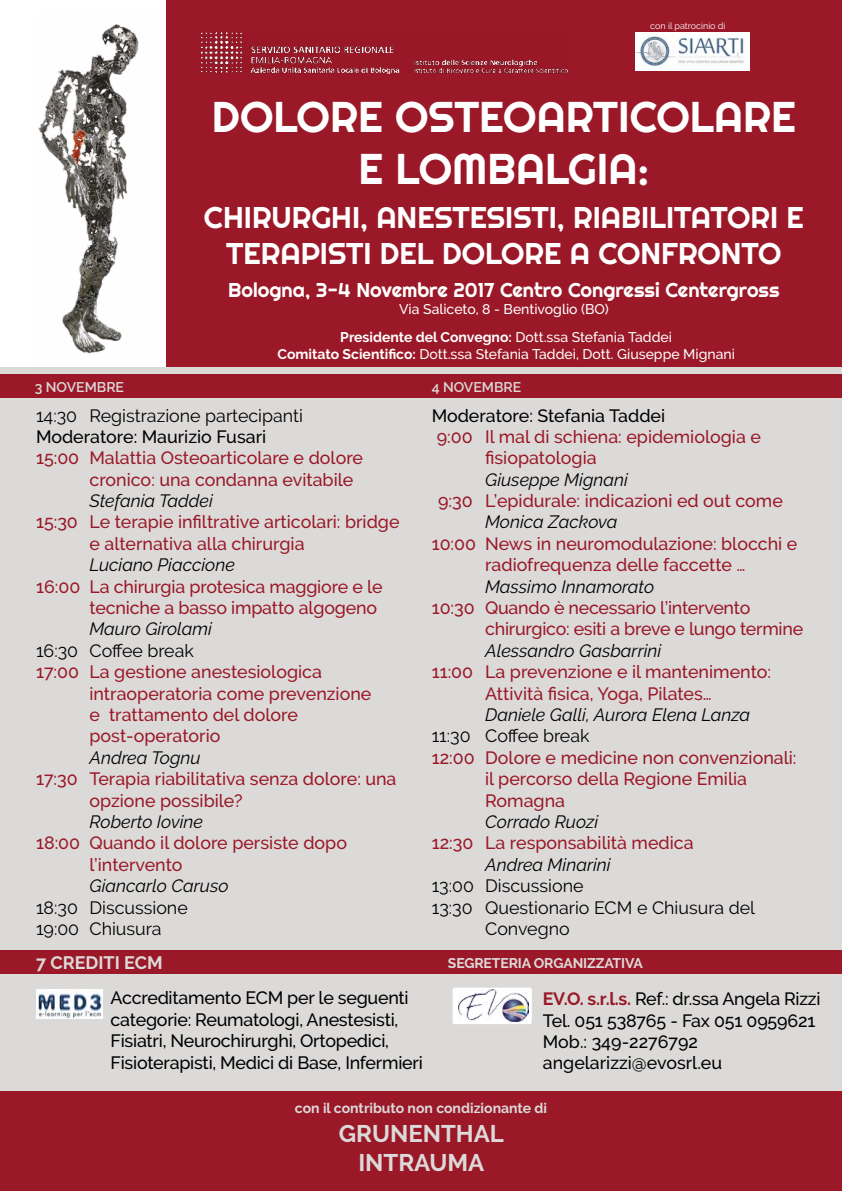
<style>
.page{position:relative;width:842px;height:1191px;background:#dcdad9}
.page>*{position:absolute;margin:0;border:0;box-sizing:border-box;transform-origin:0 0}
.t1{font:43px/51.6px "Righteous";color:#fff;text-align:center}
.t2{font:30px/36px "Righteous";color:#fff;text-align:center}
.t3{font:700 24px/28.8px "Raleway";color:#dcdad9;text-align:center}
.t4{font:20px "Righteous";color:#fff}
.t5{font:700 18px "Raleway";color:#dcdad9}
.t6{font:500 17.9px/21.4px "Raleway";letter-spacing:-.015em;color:#000}
.t7{font:500 17.8px/21.4px "Raleway";color:#9a1827}
.t8{font:italic 17.8px "Raleway";color:#000}
.t9{font:500 17.8px/21.3px "Raleway";color:#000}
.t10{font:17.8px/21.4px "Raleway";color:#000}
.t11{font:500 14px/28.2px "Raleway";color:#fff;text-align:center}
.t12{font:700 14px "Raleway";letter-spacing:-.005em;color:#dcdad9}
.t13{font:600 14px "Raleway";color:#dcdad9}
.t14{font:9px "Raleway";color:#fff}
.s1{font-weight:700}
.s2{font-weight:700;color:#9a1827}
</style>
<div class="page">
<div style="left:143px;top:0;width:699px;height:367px;background:#9a1827"></div>
<div style="left:0;top:0;width:166px;height:367px;background:#fff"></div>
<img style="left:39px;top:24px;width:100px;height:330px">
<div style="left:0;top:950px;width:842px;height:23px;background:#9a1827"></div>
<img style="left:36px;top:989px;width:66px;height:29px">
<div style="left:453px;top:987px;width:79px;height:37px;background:#fff;border-radius:2px"></div>
<img style="left:458px;top:989px;width:70px;height:32px">
<div style="left:0;top:374px;width:842px;height:23px;background:#9a1827"></div>
<div style="left:0;top:1091px;width:842px;height:100px;background:#9a1827"></div>
<img style="left:635px;top:32px;width:114px;height:38px">
<img style="left:201px;top:32px;width:367px;height:41px">
<p class="t14" style="left:650px;top:21px;width:77px">con il patrocinio di</p>
<h1 class="t1" style="left:212px;top:91px;width:585px">DOLORE OSTEOARTICOLARE<br>E LOMBALGIA:</h1>
<h2 class="t2" style="left:204px;top:199px;width:601px">CHIRURGHI, ANESTESISTI, RIABILITATORI E<br>TERAPISTI DEL DOLORE A CONFRONTO</h2>
<p class="t4" style="left:228px;top:277px;width:553px">Bologna, 3-4 Novembre 2017 Centro Congressi Centergross</p>
<p class="t11" style="left:340px;top:294px;width:333px">Via Saliceto, 8 - Bentivoglio (BO)<br><span class="s1">Presidente del Convegno:</span> Dott.ssa Stefania Taddei</p>
<p class="t11" style="left:277px;top:339px;width:459px"><span class="s1">Comitato Scientifico:</span> Dott.ssa Stefania Taddei, Dott. Giuseppe Mignani</p>
<p class="t13" style="left:35px;top:379px;width:91px">3 NOVEMBRE</p>
<p class="t13" style="left:432px;top:379px;width:91px">4 NOVEMBRE</p>
<p class="t10" style="left:36px;top:404px;width:268px">14:30 Registrazione partecipanti</p>
<p class="t9" style="left:36px;top:426px;width:232px">Moderatore: Maurizio Fusari</p>
<p class="t7" style="left:89px;top:447px;width:275px;text-indent:-53px">15:00 Malattia Osteoarticolare e dolore cronico: una condanna evitabile</p>
<p class="t8" style="left:89px;top:490px;width:125px">Stefania Taddei</p>
<p class="t7" style="left:89px;top:511px;width:312px;text-indent:-53px">15:30 Le terapie infiltrative articolari: bridge e alternativa alla chirurgia</p>
<p class="t8" style="left:89px;top:554px;width:147px">Luciano Piaccione</p>
<p class="t7" style="left:89px;top:575px;width:295px;text-indent:-53px">16:00 La chirurgia protesica maggiore e le tecniche a basso impatto algogeno</p>
<p class="t8" style="left:89px;top:619px;width:124px">Mauro Girolami</p>
<p class="t10" style="left:36px;top:640px;width:159px">16:30 Coffee break</p>
<p class="t7" style="left:89px;top:661px;width:283px;text-indent:-53px">17:00 La gestione anestesiologica intraoperatoria come prevenzione e trattamento del dolore post-operatorio</p>
<p class="t8" style="left:89px;top:747px;width:113px">Andrea Tognu</p>
<p class="t7" style="left:89px;top:768px;width:309px;text-indent:-53px">17:30 Terapia riabilitativa senza dolore: una opzione possibile?</p>
<p class="t8" style="left:89px;top:811px;width:115px">Roberto Iovine</p>
<p class="t7" style="left:89px;top:832px;width:259px;text-indent:-53px">18:00 Quando il dolore persiste dopo l’intervento</p>
<p class="t8" style="left:89px;top:875px;width:141px">Giancarlo Caruso</p>
<p class="t10" style="left:36px;top:896px;width:153px">18:30 Discussione<br>19:00 Chiusura</p>
<p class="t9" style="left:432px;top:404px;width:235px">Moderatore: Stefania Taddei</p>
<p class="t7" style="left:485px;top:426px;width:277px;text-indent:-48px">9:00 Il mal di schiena: epidemiologia e fisiopatologia</p>
<p class="t8" style="left:485px;top:469px;width:144px">Giuseppe Mignani</p>
<p class="t7" style="left:438px;top:490px;width:346px">9:30 L’epidurale: indicazioni ed out come</p>
<p class="t8" style="left:485px;top:512px;width:134px">Monica Zackova</p>
<p class="t7" style="left:432px;top:533px;width:367px;text-align:center">10:00 News in neuromodulazione: blocchi e radiofrequenza delle faccette …</p>
<p class="t8" style="left:485px;top:576px;width:171px">Massimo Innamorato</p>
<p class="t7" style="left:485px;top:597px;width:320px;text-indent:-53px">10:30 Quando è necessario l’intervento chirurgico: esiti a breve e lungo termine</p>
<p class="t8" style="left:485px;top:640px;width:178px">Alessandro Gasbarrini</p>
<p class="t7" style="left:432px;top:661px;width:341px;text-align:center">11:00 La prevenzione e il mantenimento:<br>Attività fisica, Yoga, Pilates…</p>
<p class="t8" style="left:485px;top:704px;width:267px">Daniele Galli, Aurora Elena Lanza</p>
<p class="t10" style="left:432px;top:725px;width:159px">11:30 Coffee break</p>
<p class="t7" style="left:485px;top:747px;width:313px;text-indent:-53px">12:00 Dolore e medicine non convenzionali: il percorso della Regione Emilia<br>Romagna</p>
<p class="t8" style="left:485px;top:811px;width:115px">Corrado Ruozi</p>
<p class="t7" style="left:432px;top:832px;width:263px">12:30 La responsabilità medica</p>
<p class="t8" style="left:485px;top:854px;width:127px">Andrea Minarini</p>
<p class="t10" style="left:432px;top:875px;width:153px">13:00 Discussione</p>
<p class="t10" style="left:432px;top:896px;width:325px">13:30 Questionario ECM e Chiusura del</p>
<p class="t10" style="left:485px;top:918px;width:86px">Convegno</p>
<p class="t5" style="left:36px;top:952px;width:128px">7 CREDITI ECM</p>
<p class="t12" style="left:448px;top:955px;width:196px">SEGRETERIA ORGANIZZATIVA</p>
<p class="t9" style="left:543px;top:988px;width:279px"><span class="s2">EV.O. s.r.l.s.</span> Ref.: dr.ssa Angela Rizzi<br>Tel. 051 538765 - Fax 051 0959621<br>Mob.: 349-2276792 angelarizzi@evosrl.eu</p>
<p class="t6" style="left:111px;top:987px;width:314px">Accreditamento ECM per le seguenti categorie: Reumatologi, Anestesisti, Fisiatri, Neurochirurghi, Ortopedici, Fisioterapisti, Medici di Base, Infermieri</p>
<p class="t12" style="left:295px;top:1100px;width:254px">con il contributo non condizionante di</p>
<h3 class="t3" style="left:339px;top:1119px;width:167px">GRUNENTHAL<br>INTRAUMA</h3>
</div>
